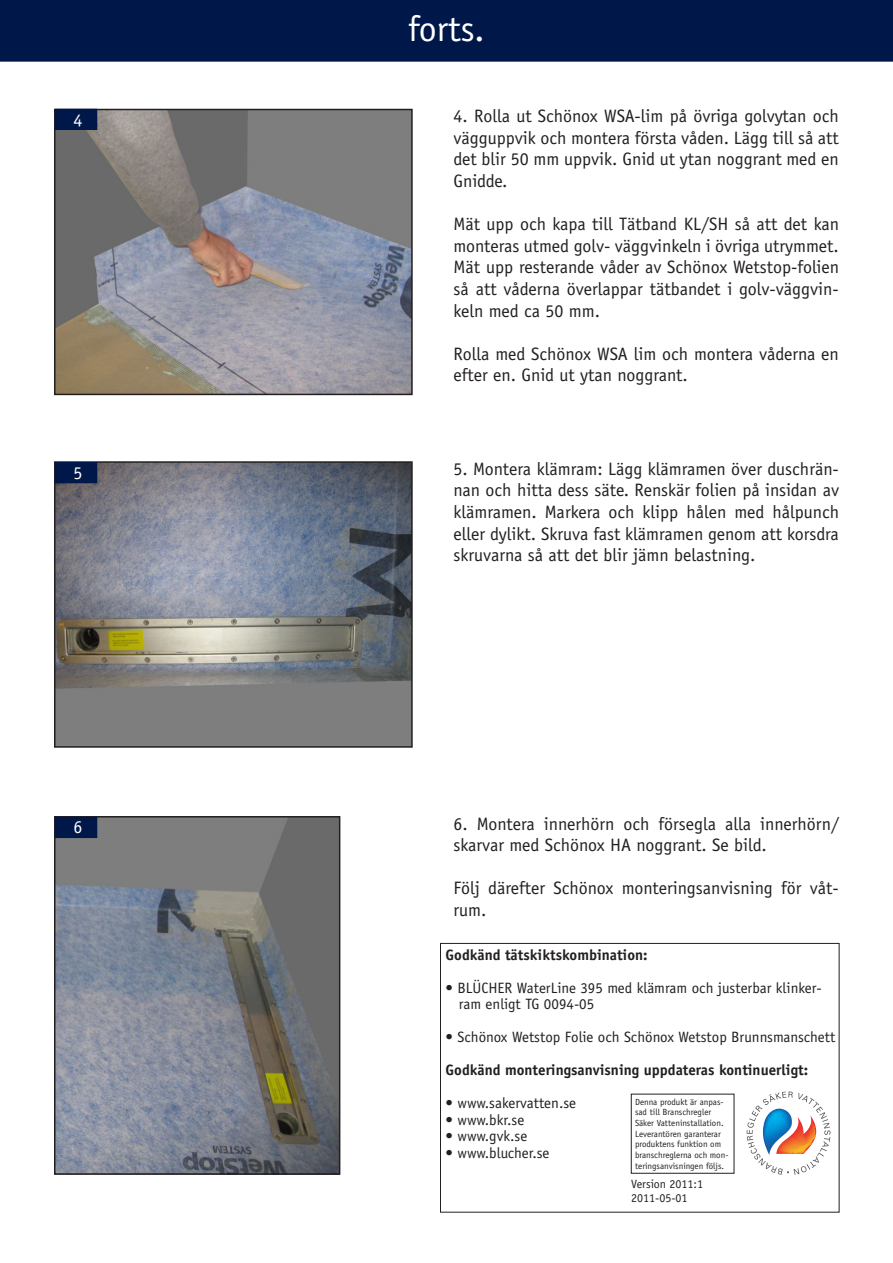
<style>
.page{position:relative;width:893px;height:1263px;background:#fff}
.page>*{position:absolute;margin:0;border:0;box-sizing:border-box;transform-origin:0 0}
.t1{font:36px "Officina Sans";color:#fff}
.t2{font:18px/21.6px "Officina Sans";color:#231f20;text-align:justify}
.t3{font:18px "Officina Sans";color:#fff}
.t4{font:18px "Officina San SCITC";color:#fff}
.t5{font:15px/16.5px "Officina Sans";color:#231f20}
.t6{font:700 15px "Officina Sans";color:#231f20}
.t7{font:12px "Officina Sans";color:#231f20}
.t8{font:8.85px/10.6px "Officina Sans";color:#231f20}
</style>
<div class="page">
<div style="left:0;top:0;width:893px;height:62px;background:#00174a"></div>
<img style="left:57px;top:112px;width:353px;height:280px">
<div style="left:54px;top:109px;width:359px;height:286px;border:2px solid #231f20"></div>
<div style="left:55px;top:109px;width:42px;height:21px;background:#00174a"></div>
<img style="left:57px;top:464px;width:353px;height:281px">
<div style="left:54px;top:461px;width:359px;height:287px;border:2px solid #231f20"></div>
<div style="left:55px;top:462px;width:42px;height:21px;background:#00174a"></div>
<img style="left:57px;top:819px;width:280px;height:353px">
<div style="left:54px;top:816px;width:286px;height:359px;border:2px solid #231f20"></div>
<div style="left:55px;top:817px;width:42px;height:21px;background:#00174a"></div>
<svg style="left:746px;top:1091px;width:85px;height:84px"></svg>
<div style="left:440px;top:943px;width:399px;height:269px;border:1px solid #231f20"></div>
<p class="t1" style="left:408px;top:8px;width:78px">forts.</p>
<p class="t4" style="left:74px;top:108px;width:10px">4</p>
<p class="t2" style="left:453px;top:105px;width:387px">4. Rolla ut Schönox WSA-lim på övriga golvytan och vägguppvik och montera första våden. Lägg till så att det blir 50 mm uppvik. Gnid ut ytan noggrant med en Gnidde.</p>
<p class="t2" style="left:453px;top:213px;width:387px">Mät upp och kapa till Tätband KL/SH så att det kan monteras utmed golv- väggvinkeln i övriga utrymmet.<br>Mät upp resterande våder av Schönox Wetstop-folien så att våderna överlappar tätbandet i golv-väggvin&shy;keln med ca 50 mm.</p>
<p class="t2" style="left:453px;top:343px;width:387px">Rolla med Schönox WSA lim och montera våderna en efter en. Gnid ut ytan noggrant.</p>
<p class="t3" style="left:74px;top:462px;width:10px">5</p>
<p class="t2" style="left:453px;top:458px;width:387px">5. Montera klämram: Lägg klämramen över duschrän&shy;nan och hitta dess säte. Renskär folien på insidan av klämramen. Markera och klipp hålen med hålpunch eller dylikt. Skruva fast klämramen genom att korsdra skruvarna så att det blir jämn belastning.</p>
<p class="t3" style="left:74px;top:817px;width:10px">6</p>
<p class="t2" style="left:453px;top:813px;width:387px">6. Montera innerhörn och försegla alla innerhörn/ skarvar med Schönox HA noggrant. Se bild.</p>
<p class="t2" style="left:453px;top:877px;width:387px">Följ därefter Schönox monteringsanvisning för våt&shy;rum.</p>
<p class="t6" style="left:446px;top:945px;width:203px">Godkänd tätskiktskombination:</p>
<p class="t5" style="left:459px;top:979px;width:364px;text-indent:-13px">• BLÜCHER WaterLine 395 med klämram och justerbar klinker&shy;ram enligt TG 0094-05</p>
<p class="t5" style="left:446px;top:1029px;width:391px">• Schönox Wetstop Folie och Schönox Wetstop Brunnsmanschett</p>
<p class="t6" style="left:446px;top:1061px;width:364px">Godkänd monteringsanvisning uppdateras kontinuerligt:</p>
<p class="t5" style="left:446px;top:1095px;width:132px">• www.sakervatten.se</p>
<p class="t5" style="left:446px;top:1111px;width:80px">• www.bkr.se</p>
<p class="t5" style="left:446px;top:1128px;width:83px">• www.gvk.se</p>
<p class="t5" style="left:446px;top:1144px;width:105px">• www.blucher.se</p>
<p class="t8" style="left:635px;top:1096px;width:95px">Denna produkt är anpas&shy;sad till Branschregler<br>Säker Vatteninstallation.<br>Leverantören garanterar produktens funktion om branschreglerna och mon&shy;teringsanvisningen följs.</p>
<p class="t7" style="left:631px;top:1177px;width:74px">Version 2011:1</p>
<p class="t7" style="left:631px;top:1191px;width:58px">2011-05-01</p>
</div>
